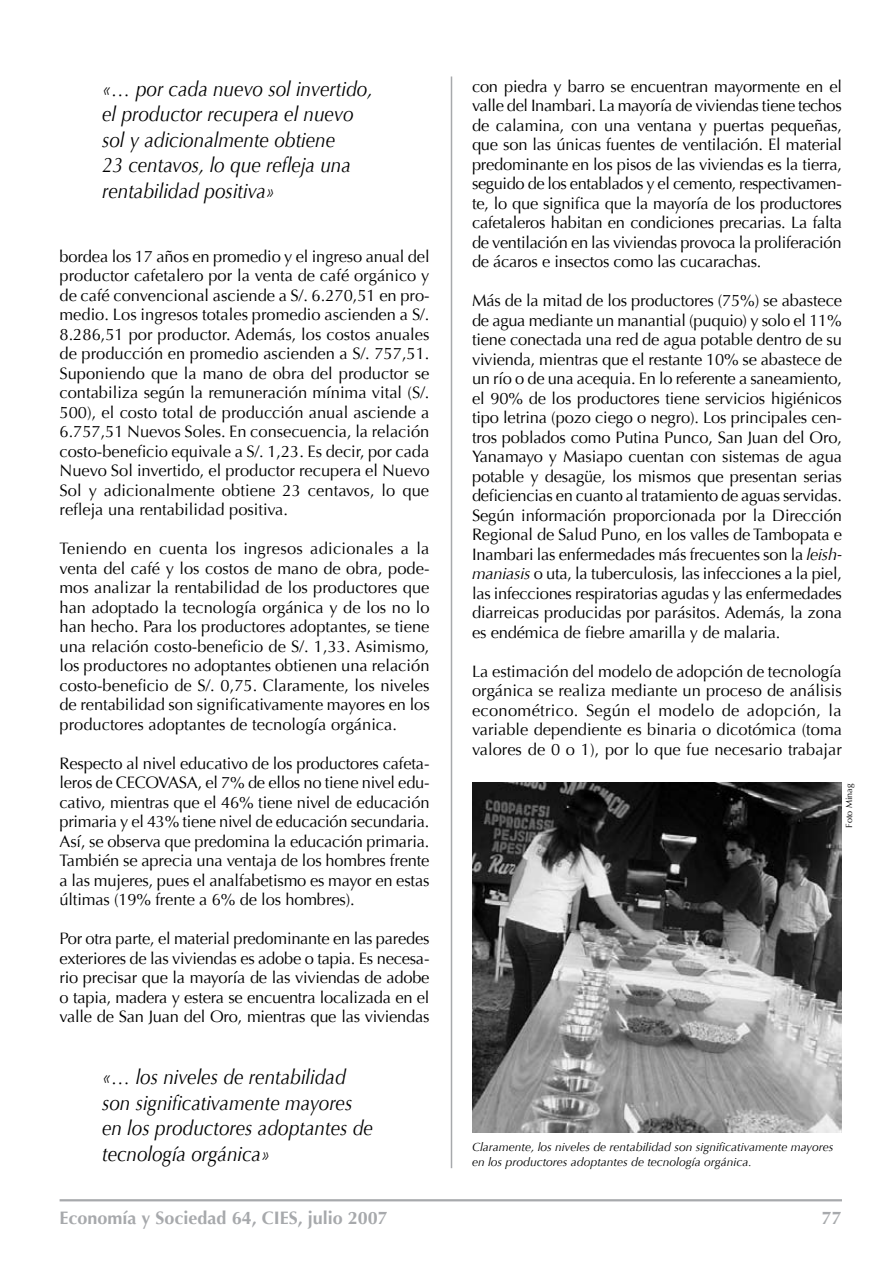
<style>
.page{position:relative;width:893px;height:1263px;background:#fff}
.page>*{position:absolute;margin:0;border:0;box-sizing:border-box;transform-origin:0 0}
.t1{font:italic 21px/25.5px "Optima";color:#000;scale:.9 1}
.t2{font:700 18px "Optima";color:#a7a9ac}
.t3{font:16.5px/19.5px "Optima";letter-spacing:-.01em;color:#000;text-align:justify}
.t4{font:italic 12px/15px "Optima";color:#000}
.t5{font:9px "Optima";color:#000}
.s1{font-style:italic}
</style>
<div class="page">
<hr style="left:60px;top:1199px;width:782px;height:2px;background:#a7a9ac">
<hr style="left:451px;top:76px;width:1px;height:1092px;background:#a7a9ac">
<img style="left:472px;top:782px;width:370px;height:350px">
<p class="t1" style="left:102px;top:76px;width:302px">«… por cada nuevo sol invertido, el productor recupera el nuevo sol y adicionalmente obtiene<br>23 centavos, lo que refleja una rentabilidad positiva»</p>
<p class="t3" style="left:60px;top:247px;width:372px">bordea los 17 años en promedio y el ingreso anual del productor cafetalero por la venta de café orgánico y de café convencional asciende a S/. 6.270,51 en pro&shy;medio. Los ingresos totales promedio ascienden a S/.<br>8.286,51 por productor. Además, los costos anuales de producción en promedio ascienden a S/. 757,51.<br>Suponiendo que la mano de obra del productor se contabiliza según la remuneración mínima vital (S/.<br>500), el costo total de producción anual asciende a 6.757,51 Nuevos Soles. En consecuencia, la relación costo-beneficio equivale a S/. 1,23. Es decir, por cada Nuevo Sol invertido, el productor recupera el Nuevo Sol y adicionalmente obtiene 23 centavos, lo que refleja una rentabilidad positiva.</p>
<p class="t3" style="left:60px;top:539px;width:372px">Teniendo en cuenta los ingresos adicionales a la venta del café y los costos de mano de obra, pode&shy;mos analizar la rentabilidad de los productores que han adoptado la tecnología orgánica y de los no lo han hecho. Para los productores adoptantes, se tiene una relación costo-beneficio de S/. 1,33. Asimismo, los productores no adoptantes obtienen una relación costo-beneficio de S/. 0,75. Claramente, los niveles de rentabilidad son significativamente mayores en los productores adoptantes de tecnología orgánica.</p>
<p class="t3" style="left:60px;top:754px;width:371px">Respecto al nivel educativo de los productores cafeta&shy;leros de CECOVASA, el 7% de ellos no tiene nivel edu&shy;cativo, mientras que el 46% tiene nivel de educación primaria y el 43% tiene nivel de educación secundaria.<br>Así, se observa que predomina la educación primaria.<br>También se aprecia una ventaja de los hombres frente a las mujeres, pues el analfabetismo es mayor en estas últimas (19% frente a 6% de los hombres).</p>
<p class="t3" style="left:60px;top:929px;width:371px">Por otra parte, el material predominante en las paredes exteriores de las viviendas es adobe o tapia. Es necesa&shy;rio precisar que la mayoría de las viviendas de adobe o tapia, madera y estera se encuentra localizada en el valle de San Juan del Oro, mientras que las viviendas</p>
<p class="t1" style="left:102px;top:1064px;width:303px">«… los niveles de rentabilidad son significativamente mayores en los productores adoptantes de tecnología orgánica»</p>
<p class="t3" style="left:472px;top:77px;width:372px">con piedra y barro se encuentran mayormente en el valle del Inambari. La mayoría de viviendas tiene techos de calamina, con una ventana y puertas pequeñas, que son las únicas fuentes de ventilación. El material predominante en los pisos de las viviendas es la tierra, seguido de los entablados y el cemento, respectivamen&shy;te, lo que significa que la mayoría de los productores cafetaleros habitan en condiciones precarias. La falta de ventilación en las viviendas provoca la proliferación de ácaros e insectos como las cucarachas.</p>
<p class="t3" style="left:472px;top:291px;width:371px">Más de la mitad de los productores (75%) se abastece de agua mediante un manantial (puquio) y solo el 11% tiene conectada una red de agua potable dentro de su vivienda, mientras que el restante 10% se abastece de un río o de una acequia. En lo referente a saneamiento, el 90% de los productores tiene servicios higiénicos tipo letrina (pozo ciego o negro). Los principales cen&shy;tros poblados como Putina Punco, San Juan del Oro, Yanamayo y Masiapo cuentan con sistemas de agua potable y desagüe, los mismos que presentan serias deficiencias en cuanto al tratamiento de aguas servidas.<br>Según información proporcionada por la Dirección Regional de Salud Puno, en los valles de Tambopata e Inambari las enfermedades más frecuentes son la <span class="s1">leish&shy;maniasis</span> o uta, la tuberculosis, las infecciones a la piel, las infecciones respiratorias agudas y las enfermedades diarreicas producidas por parásitos. Además, la zona es endémica de fiebre amarilla y de malaria.</p>
<p class="t3" style="left:472px;top:662px;width:371px">La estimación del modelo de adopción de tecnología orgánica se realiza mediante un proceso de análisis econométrico. Según el modelo de adopción, la variable dependiente es binaria o dicotómica (toma valores de 0 o 1), por lo que fue necesario trabajar</p>
<p class="t5" style="left:844px;top:827px;width:45px;rotate:-90deg">Foto Minag</p>
<p class="t4" style="left:472px;top:1139px;width:363px">Claramente, los niveles de rentabilidad son significativamente mayores en los productores adoptantes de tecnología orgánica.</p>
<p class="t2" style="left:60px;top:1208px;width:330px">Economía y Sociedad 64, CIES, julio 2007</p>
<p class="t2" style="left:822px;top:1208px;width:22px">77</p>
</div>
